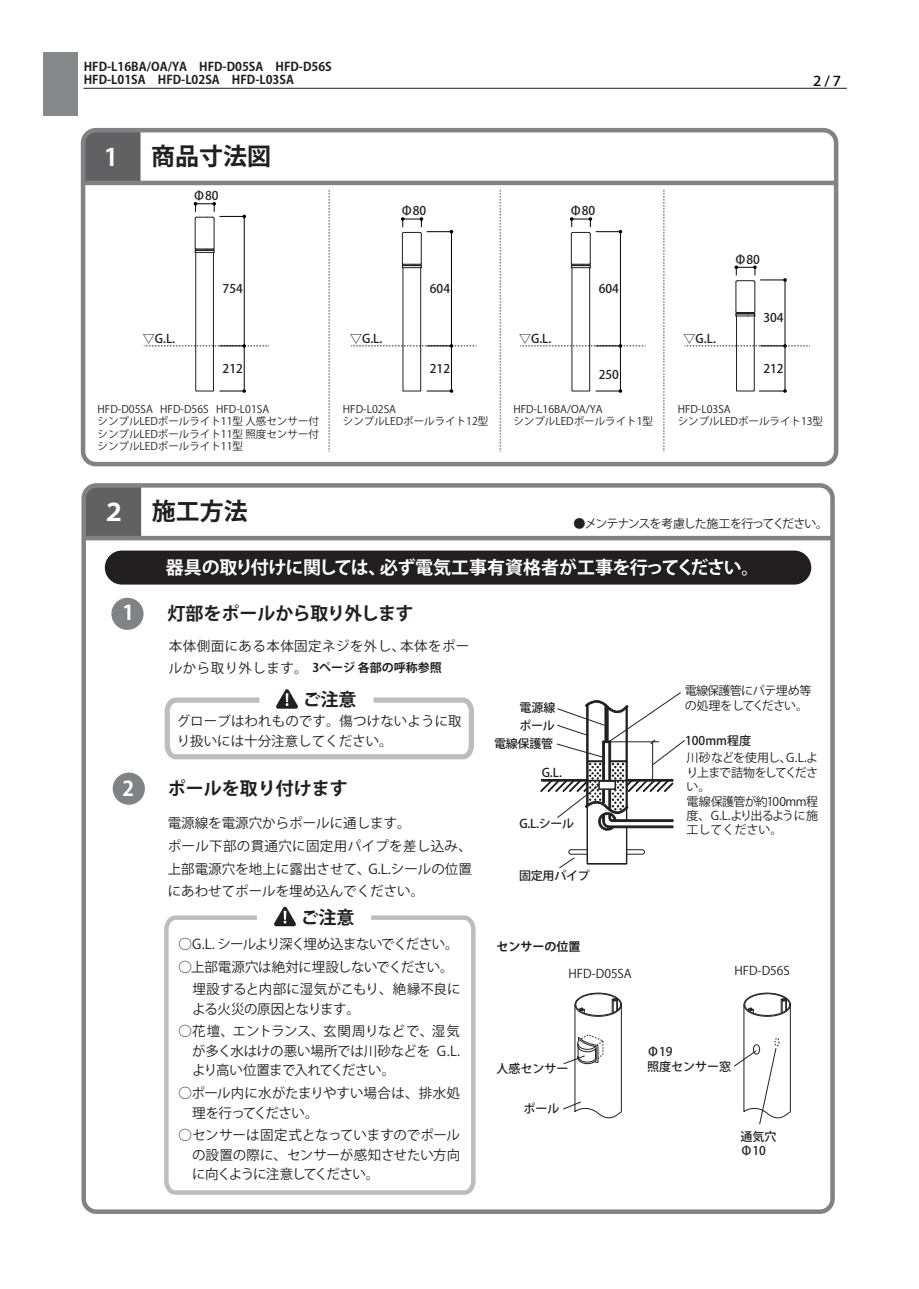
<style>
.page{position:relative;width:919px;height:1289px;background:#fff}
.page>*{position:absolute;margin:0;border:0;box-sizing:border-box;transform-origin:0 0}
.t1{font:700 24px "Koz Go Pro";color:#231f20}
.t2{font:700 24px "Koz Go Pro";color:#fff}
.t3{font:700 20.25px "Koz Go Pro";color:#fff}
.t4{font:700 18px "Koz Go Pro";letter-spacing:-.02em;color:#fff}
.t5{font:700 18px "Koz Go Pro";color:#231f20}
.t6{font:700 18px "Koz Go Pro";letter-spacing:-.02em;color:#231f20}
.t7{font:13.5px/19.5px "Koz Go Pro";color:#231f20}
.t8{font:13.5px/22.5px "Koz Go Pro";letter-spacing:-.02em;color:#231f20}
.t9{font:13.5px/22.5px "Koz Go Pro";letter-spacing:.03em;color:#231f20}
.t10{font:13.5px/19.5px "Koz Go Pro";letter-spacing:-.025em;color:#231f20}
.t11{font:13.5px "Koz Go Pro";letter-spacing:-.065em;color:#231f20}
.t12{font:13.5px "Koz Go Pro";letter-spacing:-.045em;color:#231f20}
.t13{font:500 13.5px "Koz Go Pro";color:#070304;scale:1.09 1}
.t14{font:500 12px/14.4px "Koz Go Pro";color:#231f20}
.t15{font:700 12px/13.5px "Koz Go Pro";color:#231f20}
.t16{font:12px/14.4px "Koz Go Pro";letter-spacing:-.04em;color:#231f20}
.t17{font:12px "Koz Go Pro";letter-spacing:-.08em;color:#231f20}
.t18{font:12px/15px "Koz Go Pro";letter-spacing:-.06em;color:#231f20}
.t19{font:12px "Koz Go Pro";color:#231f20}
.t20{font:10.5px/12.6px "Koz Go Pro";color:#231f20}
.s1{color:#fff}
</style>
<div class="page">
<div style="left:43px;top:52px;width:34px;height:63px;background:#86888b"></div>
<hr style="left:83px;top:88px;width:763px;height:1px;background:#211814">
<div style="left:86px;top:488px;width:55px;height:48px;background:#616164"></div>
<div style="left:81px;top:483px;width:753px;height:730px;border:4px solid #808285;border-radius:13px"></div>
<hr style="left:84px;top:536px;width:748px;height:4px;background:#808285">
<div style="left:105px;top:550px;width:706px;height:34px;background:#231f20;border-radius:17px"></div>
<div style="left:86px;top:133px;width:54px;height:48px;background:#616164"></div>
<div style="left:81px;top:128px;width:757px;height:338px;border:4px solid #808285;border-radius:13px"></div>
<hr style="left:83px;top:181px;width:753px;height:4px;background:#808285">
<svg style="left:663px;top:190px;width:1px;height:262px"></svg>
<svg style="left:499px;top:190px;width:2px;height:262px"></svg>
<svg style="left:328px;top:190px;width:2px;height:262px"></svg>
<svg style="left:144px;top:344px;width:125px;height:4px"></svg>
<div style="left:195px;top:252px;width:19px;height:139px;border:1px solid #231f20"></div>
<hr style="left:244px;top:216px;width:1px;height:175px;background:#030303">
<svg style="left:219px;top:389px;width:27px;height:4px"></svg>
<svg style="left:194px;top:202px;width:52px;height:51px"></svg>
<svg style="left:351px;top:344px;width:125px;height:4px"></svg>
<div style="left:402px;top:267px;width:19px;height:124px;border:1px solid #231f20"></div>
<hr style="left:451px;top:232px;width:1px;height:159px;background:#030303">
<svg style="left:426px;top:389px;width:27px;height:4px"></svg>
<svg style="left:401px;top:217px;width:52px;height:51px"></svg>
<svg style="left:520px;top:344px;width:125px;height:4px"></svg>
<div style="left:571px;top:267px;width:19px;height:124px;border:1px solid #231f20"></div>
<hr style="left:620px;top:232px;width:1px;height:159px;background:#030303">
<svg style="left:595px;top:389px;width:27px;height:4px"></svg>
<svg style="left:570px;top:217px;width:52px;height:51px"></svg>
<svg style="left:684px;top:344px;width:126px;height:4px"></svg>
<div style="left:736px;top:316px;width:18px;height:75px;border:1px solid #231f20"></div>
<hr style="left:784px;top:280px;width:1px;height:111px;background:#030303">
<svg style="left:759px;top:389px;width:27px;height:4px"></svg>
<svg style="left:734px;top:265px;width:52px;height:52px"></svg>
<div style="left:113px;top:772px;width:32px;height:32px;background:#808285;border-radius:50%"></div>
<svg style="left:280px;top:906px;width:10px;height:7px"></svg>
<svg style="left:164px;top:913px;width:312px;height:282px"></svg>
<svg style="left:540px;top:692px;width:145px;height:176px"></svg>
<div style="left:574px;top:992px;width:47px;height:24px;border:1px solid #231f20;border-radius:50%"></div>
<svg style="left:563px;top:993px;width:59px;height:126px"></svg>
<div style="left:743px;top:992px;width:47px;height:24px;border:1px solid #231f20;border-radius:50%"></div>
<svg style="left:734px;top:993px;width:57px;height:131px"></svg>
<div style="left:111px;top:597px;width:32px;height:33px;background:#808285;border-radius:50%"></div>
<svg style="left:164px;top:689px;width:310px;height:71px"></svg>
<p class="t15" style="left:84px;top:60px;width:249px">HFD-L16BA/OA/YA　HFD-D05SA　HFD-D56S<br>HFD-L01SA　HFD-L02SA　HFD-L03SA</p>
<h1 class="t2" style="left:104px;top:142px;width:15px">1</h1>
<h1 class="t1" style="left:151px;top:141px;width:122px">商品寸法図</h1>
<p class="t14" style="left:193px;top:189px;width:27px">Φ80</p>
<p class="t14" style="left:401px;top:204px;width:27px">Φ80</p>
<p class="t14" style="left:222px;top:282px;width:22px">754</p>
<p class="t14" style="left:430px;top:282px;width:22px">604</p>
<p class="t14" style="left:143px;top:332px;width:34px">▽G.L.</p>
<p class="t14" style="left:350px;top:332px;width:34px">▽G.L.</p>
<p class="t14" style="left:222px;top:361px;width:22px">212</p>
<p class="t14" style="left:430px;top:361px;width:22px">212</p>
<p class="t20" style="left:97px;top:403px;width:223px">HFD-D05SA HFD-D56S HFD-L01SA<br>シンプルLEDポールライト11型 人感センサー付シンプルLEDポールライト11型 照度センサー付シンプルLEDポールライト11型</p>
<p class="t20" style="left:343px;top:403px;width:147px">HFD-L02SA<br>シンプルLEDポールライト12型</p>
<p class="t14" style="left:569px;top:204px;width:27px">Φ80</p>
<p class="t14" style="left:519px;top:332px;width:34px">▽G.L.</p>
<p class="t14" style="left:598px;top:282px;width:22px">604</p>
<p class="t14" style="left:598px;top:368px;width:22px">250</p>
<p class="t13" style="left:813px;top:72px;width:27px">2 / 7</p>
<p class="t14" style="left:683px;top:332px;width:34px">▽G.L.</p>
<p class="t14" style="left:734px;top:252px;width:27px">Φ80</p>
<p class="t14" style="left:763px;top:311px;width:22px">304</p>
<p class="t14" style="left:763px;top:361px;width:22px">212</p>
<p class="t20" style="left:513px;top:403px;width:141px">HFD-L16BA/OA/YA<br>シンプルLEDポールライト1型</p>
<p class="t20" style="left:677px;top:403px;width:147px">HFD-L03SA<br>シンプルLEDポールライト13型</p>
<h1 class="t1" style="left:102px;top:496px;width:147px"><span class="s1">２</span> 施工方法</h1>
<h3 class="t4" style="left:166px;top:556px;width:595px">器具の取り付けに関しては、必ず電気工事有資格者が工事を行ってください。</h3>
<p class="t17" style="left:573px;top:515px;width:256px">●メンテナンスを考慮した施工を行ってください。</p>
<h2 class="t3" style="left:122px;top:600px;width:13px">1</h2>
<h2 class="t3" style="left:122px;top:775px;width:13px">2</h2>
<h3 class="t6" style="left:167px;top:602px;width:247px">灯部をポールから取り外します</h3>
<p class="t9" style="left:169px;top:635px;width:302px">本体側面にある本体固定ネジを外し、本体をポールから取り外します。</p>
<p class="t15" style="left:312px;top:662px;width:131px">3ページ 各部の呼称参照</p>
<h3 class="t5" style="left:303px;top:688px;width:55px">ご注意</h3>
<p class="t7" style="left:177px;top:711px;width:286px;line-height:20.2px">グローブはわれものです。傷つけないように取り扱いには十分注意してください。</p>
<h3 class="t5" style="left:168px;top:777px;width:181px">ポールを取り付けます</h3>
<p class="t7" style="left:168px;top:812px;width:306px;line-height:22.5px">電源線を電源穴からポールに通します。<br>ポール下部の貫通穴に固定用パイプを差し込み、上部電源穴を地上に露出させて、G.L.シールの位置にあわせてポールを埋め込んでください。</p>
<h3 class="t5" style="left:301px;top:905px;width:55px">ご注意</h3>
<p class="t11" style="left:179px;top:935px;width:281px">○G.L. シールより深く埋め込まないでください。</p>
<p class="t8" style="left:179px;top:956px;width:283px">○上部電源穴は絶対に埋設しないでください。　埋設すると内部に湿気がこもり、絶縁不良に</p>
<p class="t12" style="left:192px;top:1000px;width:169px">よる火災の原因となります。</p>
<p class="t7" style="left:192px;top:1022px;width:269px;text-align:justify;text-indent:-13px">○花壇、エントランス、玄関周りなどで、湿気が多く水はけの悪い場所では川砂などを G.L.より高い位置まで入れてください。</p>
<p class="t10" style="left:192px;top:1083px;width:269px;text-indent:-14px">○ポール内に水がたまりやすい場合は、排水処理を行ってください。</p>
<p class="t7" style="left:192px;top:1125px;width:269px;text-align:justify;text-indent:-14px">○センサーは固定式となっていますのでポールの設置の際に、センサーが感知させたい方向に向くように注意してください。</p>
<p class="t14" style="left:519px;top:700px;width:37px">電源線</p>
<p class="t14" style="left:519px;top:719px;width:37px">ポール</p>
<p class="t14" style="left:494px;top:737px;width:61px">電線保護管</p>
<p class="t14" style="left:541px;top:765px;width:22px">G.L.</p>
<p class="t14" style="left:519px;top:816px;width:56px">G.L.シール</p>
<p class="t14" style="left:519px;top:868px;width:72px">固定用パイプ</p>
<p class="t15" style="left:496px;top:940px;width:85px">センサーの位置</p>
<p class="t19" style="left:568px;top:966px;width:65px">HFD-D05SA</p>
<p class="t18" style="left:684px;top:683px;width:128px">電線保護管にパテ埋め等の処理をしてください。</p>
<p class="t14" style="left:685px;top:733px;width:67px">100mm程度</p>
<p class="t16" style="left:686px;top:751px;width:133px">川砂などを使用し、G.L.より上まで詰物をしてください。<br>電線保護管が約100mm程度、G.L.より出るように施工してください。</p>
<p class="t16" style="left:734px;top:964px;width:57px">HFD-D56S</p>
<p class="t14" style="left:496px;top:1062px;width:73px">人感センサー</p>
<p class="t14" style="left:523px;top:1102px;width:37px">ポール</p>
<p class="t14" style="left:647px;top:1045px;width:85px">Φ19<br>照度センサー窓</p>
<p class="t14" style="left:740px;top:1129px;width:37px">通気穴<br>Φ10</p>
</div>
